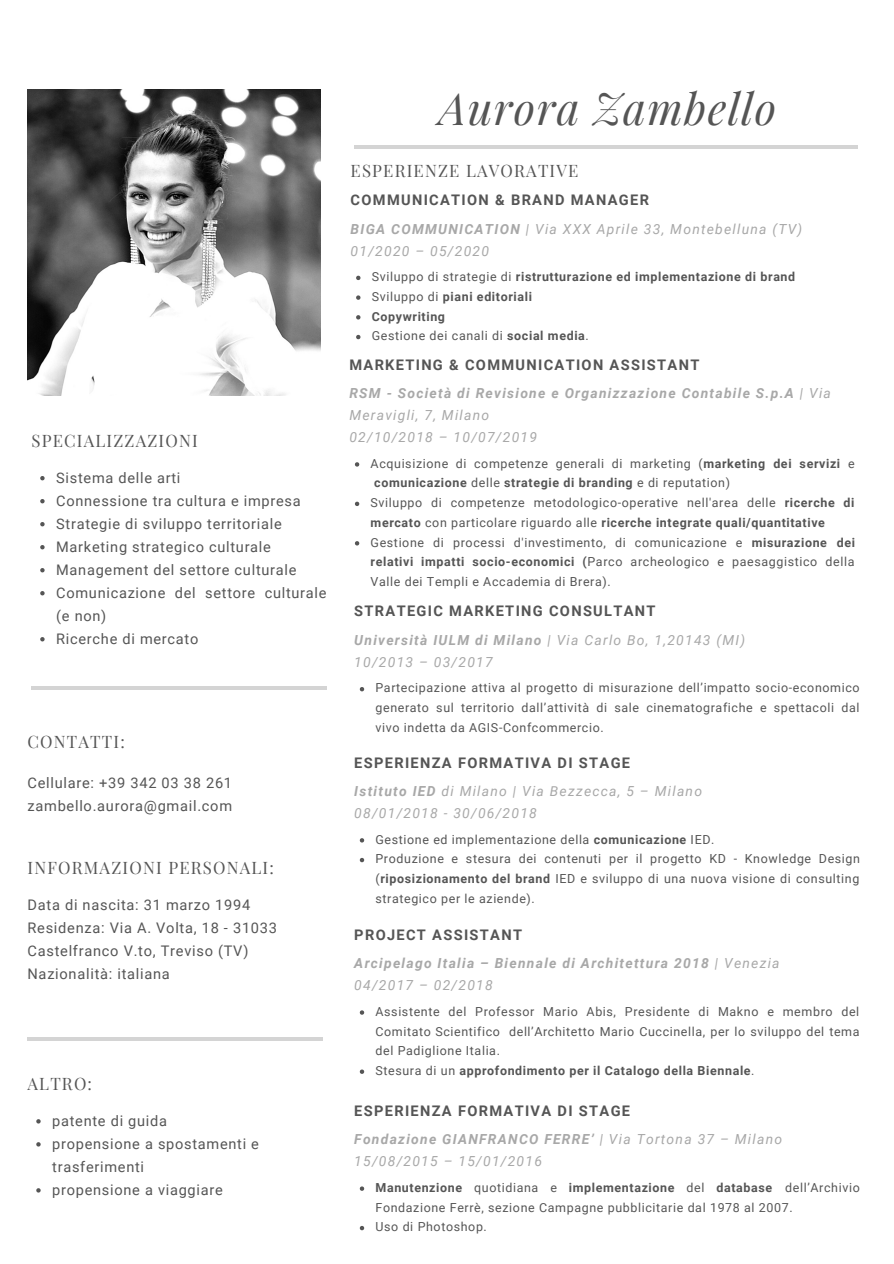
<style>
.page{position:relative;width:894px;height:1264px;background:#fff}
.page>*{position:absolute;margin:0;border:0;box-sizing:border-box;transform-origin:0 0}
.t1{font:italic 43.8px "Playfair Display";letter-spacing:.03em;color:#555}
.t2{font:16.8px "Playfair Display";letter-spacing:.07em;color:#555}
.t3{font:14.55px/23px "Roboto";letter-spacing:.05em;color:#555}
.t4{font:700 14.55px "Roboto";letter-spacing:.09em;color:#555}
.t5{font:italic 13.8px/21.9px "Roboto";letter-spacing:.09em;color:#a8a8a8}
.t6{font:italic 700 13.8px/21.9px "Roboto";letter-spacing:.09em;color:#a8a8a8}
.t7{font:12.45px/19.6px "Roboto";letter-spacing:.05em;color:#555}
.t8{font:700 12.45px/19.6px "Roboto";letter-spacing:.05em;color:#555}
.s1{font-weight:700}
.s2{font-weight:400}
</style>
<div class="page">
<img style="left:27px;top:89px;width:293px;height:307px">
<hr style="left:354px;top:145px;width:503px;height:3px;background:#a8a8a8">
<hr style="left:31px;top:686px;width:295px;height:3px;background:#a8a8a8">
<hr style="left:28px;top:1037px;width:295px;height:3px;background:#a8a8a8">
<svg style="left:40px;top:476px;width:5px;height:4px"></svg>
<svg style="left:40px;top:499px;width:5px;height:4px"></svg>
<svg style="left:40px;top:522px;width:5px;height:4px"></svg>
<svg style="left:40px;top:545px;width:5px;height:4px"></svg>
<svg style="left:40px;top:568px;width:5px;height:4px"></svg>
<svg style="left:40px;top:591px;width:5px;height:4px"></svg>
<svg style="left:40px;top:637px;width:5px;height:4px"></svg>
<svg style="left:355px;top:462px;width:4px;height:4px"></svg>
<svg style="left:355px;top:501px;width:4px;height:5px"></svg>
<svg style="left:355px;top:541px;width:4px;height:4px"></svg>
<svg style="left:356px;top:276px;width:4px;height:4px"></svg>
<svg style="left:356px;top:295px;width:4px;height:5px"></svg>
<svg style="left:356px;top:315px;width:4px;height:4px"></svg>
<svg style="left:356px;top:335px;width:4px;height:4px"></svg>
<svg style="left:360px;top:838px;width:4px;height:4px"></svg>
<svg style="left:360px;top:858px;width:4px;height:4px"></svg>
<svg style="left:360px;top:1010px;width:4px;height:4px"></svg>
<svg style="left:360px;top:1069px;width:4px;height:4px"></svg>
<svg style="left:360px;top:687px;width:4px;height:4px"></svg>
<svg style="left:360px;top:1186px;width:4px;height:4px"></svg>
<svg style="left:360px;top:1226px;width:4px;height:4px"></svg>
<svg style="left:36px;top:1119px;width:5px;height:4px"></svg>
<svg style="left:36px;top:1142px;width:5px;height:4px"></svg>
<svg style="left:36px;top:1188px;width:5px;height:4px"></svg>
<h2 class="t2" style="left:31px;top:429px;width:168px">SPECIALIZZAZIONI</h2>
<p class="t3" style="left:56px;top:466px;width:272px">Sistema delle arti<br>Connessione tra cultura e impresa<br>Strategie di sviluppo territoriale<br>Marketing strategico culturale<br>Management del settore culturale<br>Comunicazione del settore culturale (e non)<br>Ricerche di mercato</p>
<h2 class="t2" style="left:27px;top:730px;width:99px">CONTATTI:</h2>
<p class="t3" style="left:27px;top:771px;width:206px">Cellulare: +39 342 03 38 261 zambello.aurora@gmail.com</p>
<h2 class="t2" style="left:27px;top:856px;width:248px">INFORMAZIONI PERSONALI:</h2>
<p class="t3" style="left:27px;top:893px;width:251px">Data di nascita: 31 marzo 1994<br>Residenza: Via A. Volta, 18 - 31033<br>Castelfranco V.to, Treviso (TV)<br>Nazionalità: italiana</p>
<h2 class="t2" style="left:27px;top:1072px;width:66px">ALTRO:</h2>
<p class="t3" style="left:52px;top:1109px;width:208px">patente di guida<br>propensione a spostamenti e trasferimenti<br>propensione a viaggiare</p>
<h1 class="t1" style="left:439px;top:77px;width:338px">Aurora Zambello</h1>
<h2 class="t2" style="left:350px;top:159px;width:229px">ESPERIENZE LAVORATIVE</h2>
<p class="t4" style="left:350px;top:191px;width:300px">COMMUNICATION &amp; BRAND MANAGER</p>
<p class="t5" style="left:350px;top:218px;width:453px"><span class="s1">BIGA COMMUNICATION</span> | Via XXX Aprile 33, Montebelluna (TV)<br>01/2020 – 05/2020</p>
<p class="t8" style="left:372px;top:267px;width:425px"><span class="s2">Sviluppo di strategie di</span> ristrutturazione ed implementazione di brand <span class="s2">Sviluppo di</span> piani editoriali<br>Copywriting<br><span class="s2">Gestione dei canali di</span> social media<span class="s2">.</span></p>
<p class="t4" style="left:349px;top:356px;width:351px">MARKETING &amp; COMMUNICATION ASSISTANT</p>
<p class="t6" style="left:349px;top:382px;width:483px">RSM - Società di Revisione e Organizzazione Contabile S.p.A <span class="s2">| Via<br>Meravigli, 7, Milano<br>02/10/2018 – 10/07/2019</span></p>
<p class="t7" style="left:370px;top:453px;width:486px">Acquisizione di competenze generali di marketing (<span class="s1">marketing dei servizi</span> e <span class="s1">comunicazione</span> delle <span class="s1">strategie di branding</span> e di reputation)<br>Sviluppo di competenze metodologico-operative nell'area delle <span class="s1">ricerche di mercato</span> con particolare riguardo alle <span class="s1">ricerche integrate quali/quantitative </span>Gestione di processi d'investimento, di comunicazione e <span class="s1">misurazione dei relativi impatti socio-economici (</span>Parco archeologico e paesaggistico della Valle dei Templi e Accademia di Brera).</p>
<p class="t4" style="left:354px;top:603px;width:303px">STRATEGIC MARKETING CONSULTANT</p>
<p class="t5" style="left:354px;top:629px;width:392px"><span class="s1">Università IULM di Milano</span> | Via Carlo Bo, 1,20143 (MI)<br>10/2013 – 03/2017</p>
<p class="t7" style="left:375px;top:678px;width:485px;text-align:justify">Partecipazione attiva al progetto di misurazione dell’impatto socio-economico generato sul territorio dall’attività di sale cinematografiche e spettacoli dal vivo indetta da AGIS-Confcommercio.</p>
<p class="t4" style="left:354px;top:754px;width:277px">ESPERIENZA FORMATIVA DI STAGE</p>
<p class="t5" style="left:354px;top:780px;width:349px"><span class="s1">Istituto IED</span> di Milano | Via Bezzecca, 5 – Milano<br>08/01/2018 - 30/06/2018</p>
<p class="t7" style="left:375px;top:829px;width:486px">Gestione ed implementazione della <span class="s1">comunicazione</span> IED.<br>Produzione e stesura dei contenuti per il progetto KD - Knowledge Design (<span class="s1">riposizionamento del brand</span> IED e sviluppo di una nuova visione di consulting strategico per le aziende).</p>
<p class="t4" style="left:354px;top:926px;width:169px">PROJECT ASSISTANT</p>
<p class="t6" style="left:354px;top:952px;width:426px">Arcipelago Italia – Biennale di Architettura 2018 <span class="s2">| Venezia<br>04/2017 – 02/2018</span></p>
<p class="t7" style="left:375px;top:1001px;width:485px">Assistente del Professor Mario Abis, Presidente di Makno e membro del Comitato Scientifico dell’Architetto Mario Cuccinella, per lo sviluppo del tema del Padiglione Italia.<br>Stesura di un <span class="s1">approfondimento per il Catalogo della Biennale</span>.</p>
<p class="t4" style="left:354px;top:1102px;width:277px">ESPERIENZA FORMATIVA DI STAGE</p>
<p class="t5" style="left:354px;top:1128px;width:429px"><span class="s1">Fondazione GIANFRANCO FERRE’</span> | Via Tortona 37 – Milano<br>15/08/2015 – 15/01/2016</p>
<p class="t7" style="left:375px;top:1177px;width:485px"><span class="s1">Manutenzione</span> quotidiana e <span class="s1">implementazione</span> del <span class="s1">database</span> dell’Archivio<br>Fondazione Ferrè, sezione Campagne pubblicitarie dal 1978 al 2007.<br>Uso di Photoshop.</p>
</div>
